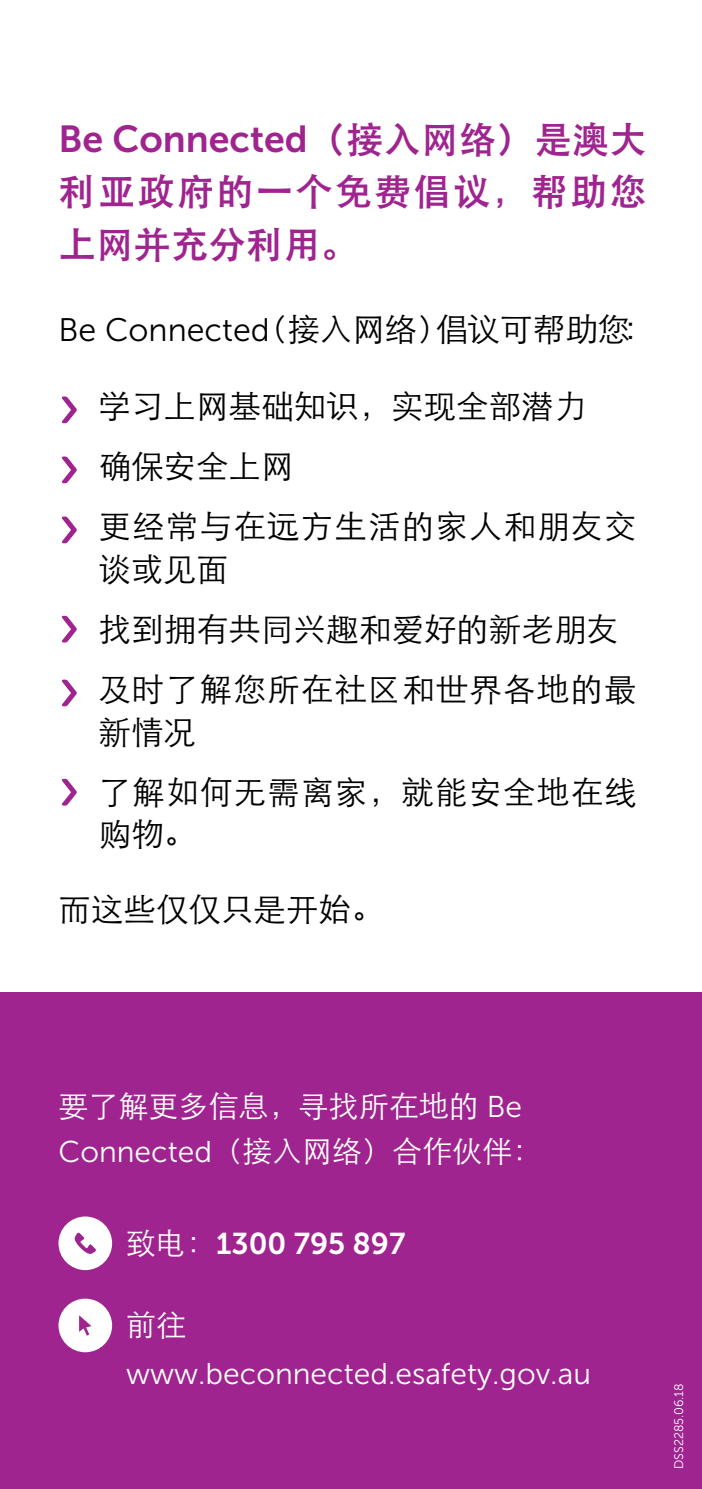
<style>
.page{position:relative;width:702px;height:1489px;background:#fff}
.page>*{position:absolute;margin:0;border:0;box-sizing:border-box;transform-origin:0 0}
.t1{font:65px/60px "Museo Sans Rounded 500";color:#9f248f;text-align:justify}
.t2{font:700 37.5px/52.8px "ST Heiti SC";letter-spacing:.05em;color:#9f248f;text-align:justify}
.t3{font:300 32.5px "ST Heiti SC";color:#000}
.t4{font:300 32.5px/42.5px "ST Heiti SC";letter-spacing:.035em;color:#000}
.t5{font:300 32.5px/42.5px "ST Heiti SC";letter-spacing:.04em;color:#000}
.t6{font:300 30px/45px "ST Heiti SC";color:#fff}
.t7{font:30px "Museo Sans 300";color:#fff}
.t8{font:30px "Museo Sans 700";color:#fff}
.t9{font:12.5px "Museo Sans 300";color:#fff}
.s1{font-family:"Museo Sans 700";font-weight:400}
.s2{font-family:"Museo Sans 300";font-weight:400}
.s3{font-family:"ST Heiti SC";font-weight:300}
</style>
<div class="page">
<div style="left:0;top:992px;width:702px;height:496px;background:#9f248f"></div>
<div style="left:58px;top:1216px;width:54px;height:53px;background:#fff;border-radius:50%"></div>
<svg style="left:74px;top:1232px;width:22px;height:22px"></svg>
<div style="left:58px;top:1298px;width:54px;height:54px;background:#fff;border-radius:50%"></div>
<svg style="left:79px;top:1315px;width:12px;height:20px"></svg>
<h2 class="t2" style="left:58px;top:113px;width:590px"><span class="s1">Be Connected</span>（接入网络）是澳大利亚政府的一个免费倡议，帮助您上网并充分利用。</h2>
<p class="t3" style="left:58px;top:301px;width:573px"><span class="s2">Be Connected</span>（接入网络）倡议可帮助您</p>
<p class="t3" style="left:622px;top:301px;width:34px">：</p>
<h1 class="t1" style="left:58px;top:376px;width:22px">› › ›</h1>
<h1 class="t1" style="left:58px;top:593px;width:22px;line-height:63.8px">› ›</h1>
<h1 class="t1" style="left:58px;top:758px;width:22px">›</h1>
<p class="t3" style="left:98px;top:378px;width:489px">学习上网基础知识，实现全部潜力</p>
<p class="t3" style="left:98px;top:438px;width:197px">确保安全上网</p>
<p class="t4" style="left:98px;top:502px;width:540px">更经常与在远方生活的家人和朋友交谈或见面</p>
<p class="t3" style="left:98px;top:601px;width:521px">找到拥有共同兴趣和爱好的新老朋友</p>
<p class="t4" style="left:98px;top:664px;width:540px">及时了解您所在社区和世界各地的最新情况</p>
<p class="t5" style="left:98px;top:767px;width:540px">了解如何无需离家，就能安全地在线购物。</p>
<p class="t3" style="left:58px;top:881px;width:326px">而这些仅仅只是开始。</p>
<h3 class="t6" style="left:58px;top:1080px;width:485px">要了解更多信息，寻找所在地的 <span class="s2">Be<br>Connected</span>（接入网络）合作伙伴：</h3>
<p class="t8" style="left:126px;top:1226px;width:281px"><span class="s3">致电：</span>1300 795 897</p>
<p class="t7" style="left:126px;top:1357px;width:466px">www.beconnected.esafety.gov.au</p>
<p class="t9" style="left:672px;top:1468px;width:87px;rotate:-90deg">DSS2285.06.18</p>
</div>
